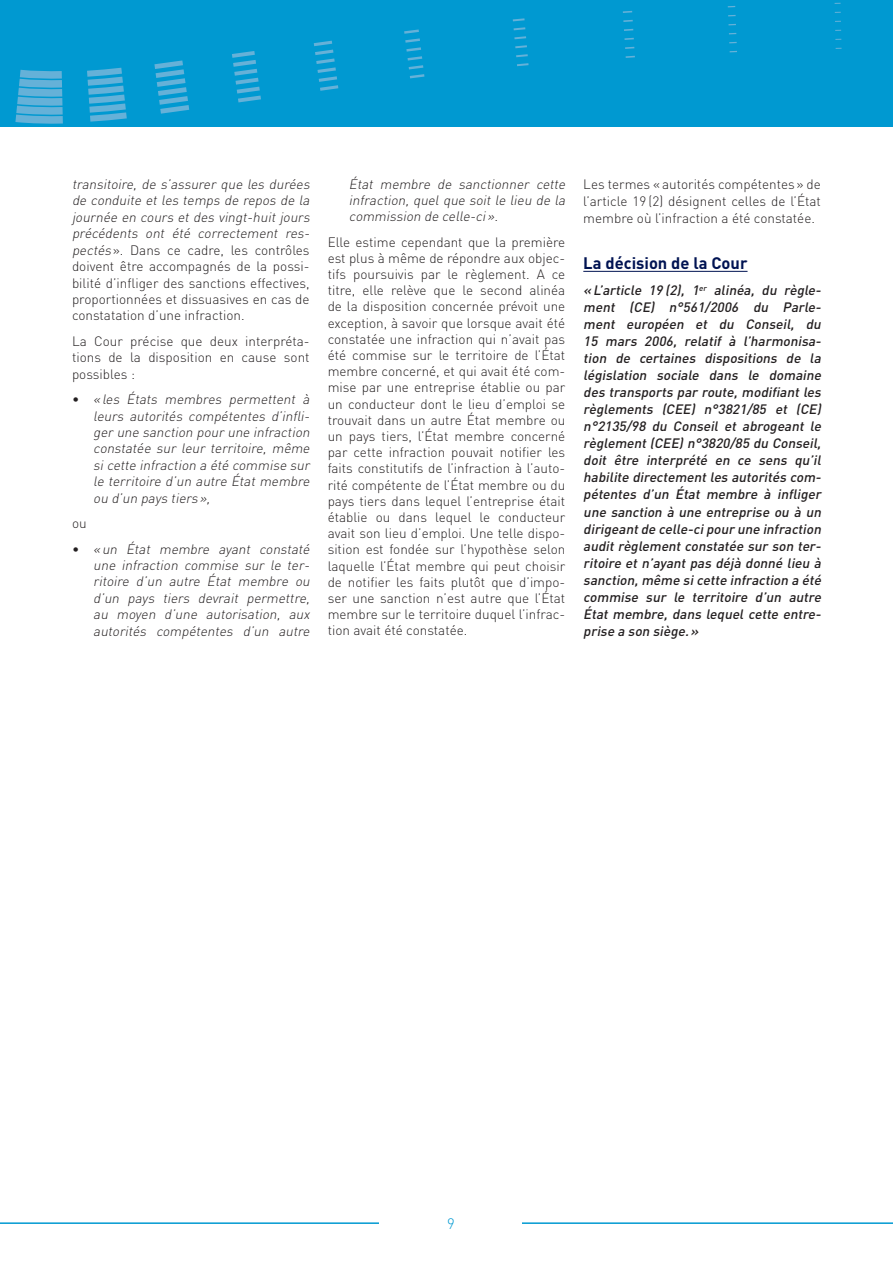
<style>
.page{position:relative;width:893px;height:1263px;background:#fff}
.page>*{position:absolute;margin:0;border:0;box-sizing:border-box;transform-origin:0 0}
.Soustitre_1{font:700 16.5px "DIN Pro";color:#001352}
.t1{font:300 15px "DIN Pro";color:#0099d1}
.texte_courant{font:300 13.5px/16.2px "DIN Pro";color:#231f20;text-align:justify}
.texte_courant_bold{font:italic 500 13.5px/17.1px "DIN Pro";color:#231f20;text-align:justify}
.t2{font:italic 300 13.5px/16.5px "DIN Pro";color:#231f20;text-align:justify}
.s1{font-style:italic}
.s2{font-style:normal}
</style>
<div class="page">
<hr style="left:0;top:1222px;width:893px;height:2px;background:#0099d1">
<div style="left:380px;top:1217px;width:142px;height:46px;background:#fff"></div>
<div style="left:0;top:0;width:893px;height:126px;background:#0099d1"></div>
<svg style="left:513px;top:18px;width:12px;height:3px"></svg>
<svg style="left:623px;top:11px;width:9px;height:2px"></svg>
<svg style="left:514px;top:27px;width:11px;height:3px"></svg>
<svg style="left:623px;top:20px;width:10px;height:2px"></svg>
<svg style="left:514px;top:36px;width:12px;height:3px"></svg>
<svg style="left:624px;top:29px;width:9px;height:2px"></svg>
<svg style="left:515px;top:45px;width:12px;height:3px"></svg>
<svg style="left:624px;top:38px;width:10px;height:2px"></svg>
<svg style="left:516px;top:54px;width:12px;height:3px"></svg>
<svg style="left:625px;top:47px;width:9px;height:2px"></svg>
<svg style="left:15px;top:70px;width:48px;height:54px"></svg>
<svg style="left:87px;top:68px;width:40px;height:54px"></svg>
<svg style="left:154px;top:60px;width:35px;height:54px"></svg>
<svg style="left:232px;top:51px;width:29px;height:51px"></svg>
<svg style="left:314px;top:41px;width:24px;height:50px"></svg>
<svg style="left:404px;top:29px;width:20px;height:49px"></svg>
<svg style="left:517px;top:63px;width:12px;height:3px"></svg>
<svg style="left:626px;top:56px;width:9px;height:2px"></svg>
<hr style="left:583px;top:271px;width:164px;height:1px;background:#001352">
<p class="texte_courant" style="left:72px;top:175px;width:242px;text-align:left"><span class="s1">transitoire, de s’assurer que les durées de conduite et les temps de repos de la journée en cours et des vingt-huit jours précédents ont été correctement res&shy;pectés</span>». Dans ce cadre, les contrôles doivent être accompagnés de la possi&shy;bilité d’infliger des sanctions effectives, proportionnées et dissuasives en cas de constatation d’une infraction.</p>
<p class="texte_courant" style="left:72px;top:332px;width:239px">La Cour précise que deux interpréta&shy;tions de la disposition en cause sont possibles :</p>
<p class="t2" style="left:93px;top:390px;width:221px;text-indent:-21px"><span class="s2">•</span> «les États membres permettent à leurs autorités compétentes d’infli&shy;gerune sanction pourune infraction constatée sur leur territoire, même sicette infraction a été commise sur le territoire d’un autre État membre ou d’un pays tiers»,</p>
<p class="texte_courant" style="left:72px;top:515px;width:16px">ou</p>
<p class="t2" style="left:93px;top:540px;width:221px;text-indent:-21px"><span class="s2">•</span> «un État membre ayant constaté une infraction commise sur le ter&shy;ritoire d’un autre État membre ou d’un pays tiers devrait permettre, au moyen d’une autorisation, aux autorités compétentes d’un autre</p>
<p class="t2" style="left:349px;top:175px;width:221px">État membre de sanctionner cette infraction, quel que soit le lieu de la commission de celle-ci».</p>
<p class="texte_courant" style="left:328px;top:233px;width:239px">Elle estime cependant que la première est plus à même de répondre aux objec&shy;tifs poursuivis par le règlement. A ce titre, elle relève que le second alinéa de la disposition concernée prévoit une exception, à savoir que lorsque avait été constatée une infraction qui n’avait pas été commise sur le territoire de l’État membre concerné, et qui avait été com&shy;mise par une entreprise établie ou par un conducteur dont le lieu d’emploi se trouvait dans un autre État membre ou un pays tiers, l’État membre concerné par cette infraction pouvait notifier les faits constitutifs de l’infraction à l’auto&shy;rité compétente de l’État membre ou du pays tiers dans lequel l’entreprise était établie ou dans lequel le conducteur avait son lieu d’emploi. Une telle dispo&shy;sition est fondée sur l’hypothèse selon laquelle l’État membre qui peut choisir de notifier les faits plutôt que d’impo&shy;ser une sanction n’est autre que l’État membre sur le territoire duquel l’infrac&shy;tion avait été constatée.</p>
<p class="texte_courant" style="left:583px;top:175px;width:239px;line-height:17.1px">Les termes «autorités compétentes» de l’article 19 (2) désignent celles de l’État membre où l’infraction a été constatée.</p>
<p class="Soustitre_1" style="left:583px;top:252px;width:166px">La décision de la Cour</p>
<p class="texte_courant_bold" style="left:583px;top:281px;width:242px">«L’article 19 (2), 1<sup>er</sup> alinéa, du règle&shy;ment (CE) n°561/2006 du Parle&shy;ment européen et du Conseil, du 15 mars 2006, relatif à l’harmonisa&shy;tion de certaines dispositions de la législation sociale dans le domaine des transports par route, modifiant les règlements (CEE) n°3821/85 et (CE) n°2135/98 du Conseil et abrogeant le règlement(CEE)n°3820/85 du Conseil, doit être interprété en ce sens qu’il habilite directementles autorités com&shy;pétentes d’un État membre à infliger une sanction à une entreprise ou à un dirigeantde celle-cipour une infraction audit règlement constatée sur son ter&shy;ritoire et n’ayant pas déjà donné lieu à sanction,même sicette infraction a été commise sur le territoire d’un autre État membre, dans lequel cette entre&shy;prise a son siège.»</p>
<p class="t1" style="left:447px;top:1213px;width:9px">9</p>
</div>
